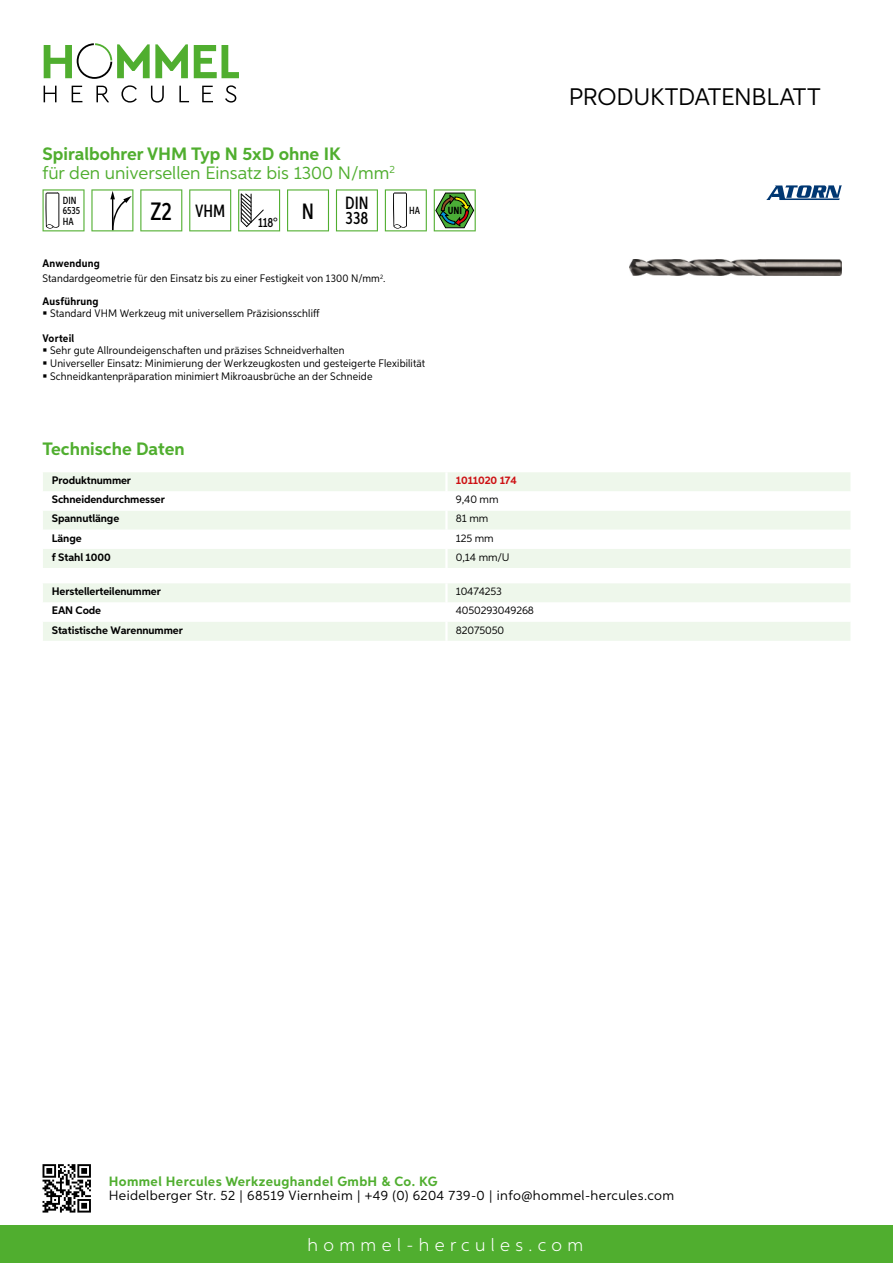
<style>
.page{position:relative;width:893px;height:1263px;background:#fff}
.page>*{position:absolute;margin:0;border:0;box-sizing:border-box;transform-origin:0 0}
.t1{font:24px "Aspira";letter-spacing:-.01em;color:#000}
.t2{font:18px/19.8px "Aspira";color:#50ae2f}
.t3{font:300 18px "Aspira";letter-spacing:.3em;color:#fff}
.t4{font:700 18px "Aspira";color:#50ae2f}
.t5{font:500 17.85px/14.9px "Aspira XX Nar";color:#000}
.t6{font:13.5px "Aspira";letter-spacing:.03em;color:#000}
.t7{font:700 13.5px "Aspira";letter-spacing:.03em;color:#50ae2f}
.t8{font:500 13.35px "Aspira XX Nar";color:#000}
.t9{font:10.95px/12.8px "Aspira Nar";letter-spacing:.015em;color:#000}
.t10{font:700 10.95px "Aspira";letter-spacing:-.01em;color:#000}
.t11{font:10.95px "Aspira";letter-spacing:-.01em;color:#000}
.t12{font:700 10.95px "Aspira Nar";letter-spacing:.02em;color:#000}
.t13{font:700 10.95px "Aspira";letter-spacing:-.01em;color:#cd1013}
.t14{font:500 10.35px/10.4px "Aspira XX Nar";color:#000}
.t15{font:700 10.35px "Aspira XX Nar";color:#000}
.s1{font-weight:700}
.s2{font-size:25.2px}
</style>
<div class="page">
<div style="left:0;top:1226px;width:893px;height:37px;background:#50ae2f"></div>
<svg style="left:43px;top:1164px;width:48px;height:48px"></svg>
<svg style="left:194px;top:45px;width:45px;height:33px"></svg>
<svg style="left:44px;top:43px;width:144px;height:36px"></svg>
<svg style="left:44px;top:86px;width:13px;height:16px"></svg>
<svg style="left:72px;top:86px;width:10px;height:16px"></svg>
<svg style="left:96px;top:86px;width:13px;height:16px"></svg>
<svg style="left:121px;top:85px;width:16px;height:18px"></svg>
<svg style="left:151px;top:86px;width:13px;height:17px"></svg>
<svg style="left:179px;top:86px;width:10px;height:16px"></svg>
<svg style="left:202px;top:86px;width:11px;height:16px"></svg>
<svg style="left:225px;top:85px;width:11px;height:18px"></svg>
<div style="left:43px;top:472px;width:807px;height:96px;background:#eef7eb"></div>
<svg style="left:43px;top:491px;width:807px;height:58px"></svg>
<hr style="left:445px;top:472px;width:3px;height:19px;background:#fff">
<hr style="left:445px;top:491px;width:3px;height:20px;background:#fff">
<hr style="left:445px;top:511px;width:3px;height:19px;background:#fff">
<hr style="left:445px;top:530px;width:3px;height:19px;background:#fff">
<hr style="left:445px;top:549px;width:3px;height:19px;background:#fff">
<svg style="left:43px;top:583px;width:807px;height:58px"></svg>
<hr style="left:445px;top:622px;width:3px;height:19px;background:#fff">
<svg style="left:43px;top:189px;width:42px;height:42px"></svg>
<svg style="left:91px;top:189px;width:42px;height:42px"></svg>
<svg style="left:140px;top:189px;width:42px;height:42px"></svg>
<svg style="left:189px;top:189px;width:42px;height:42px"></svg>
<svg style="left:238px;top:189px;width:42px;height:42px"></svg>
<svg style="left:287px;top:189px;width:42px;height:42px"></svg>
<svg style="left:336px;top:189px;width:42px;height:42px"></svg>
<svg style="left:385px;top:189px;width:42px;height:42px"></svg>
<svg style="left:434px;top:189px;width:42px;height:42px"></svg>
<img style="left:629px;top:259px;width:213px;height:16px">
<svg style="left:766px;top:185px;width:76px;height:15px"></svg>
<h2 class="t2" style="left:43px;top:143px;width:354px"><span class="s1">Spiralbohrer VHM Typ N 5xD ohne IK<br></span>für den universellen Einsatz bis 1300 N/mm<sup>2</sup></h2>
<p class="t14" style="left:63px;top:195px;width:19px">DIN<br>6535<br>HA</p>
<h3 class="t5" style="left:151px;top:203px;width:76px"><span class="s2">Z2</span> VHM</h3>
<p class="t8" style="left:258px;top:215px;width:57px">118° <sup>N</sup></p>
<h3 class="t5" style="left:345px;top:196px;width:25px">DIN<br>338</h3>
<p class="t14" style="left:409px;top:205px;width:12px">HA</p>
<p class="t15" style="left:448px;top:205px;width:16px">UNI</p>
<p class="t9" style="left:43px;top:256px;width:345px;line-height:15.1px"><span class="s1">Anwendung<br></span>Standardgeometrie für den Einsatz bis zu einer Festigkeit von 1300 N/mm<sup>2</sup>.</p>
<p class="t12" style="left:43px;top:294px;width:58px">Ausführung</p>
<p class="t9" style="left:50px;top:307px;width:271px">Standard VHM Werkzeug mit universellem Präzisionsschliff</p>
<p class="t12" style="left:43px;top:331px;width:33px">Vorteil</p>
<p class="t9" style="left:50px;top:344px;width:377px">Sehr gute Allroundeigenschaften und präzises Schneidverhalten<br>Universeller Einsatz: Minimierung der Werkzeugkosten und gesteigerte Flexibilität<br>Schneidkantenpräparation minimiert Mikroausbrüche an der Schneide</p>
<h2 class="t4" style="left:43px;top:438px;width:144px">Technische Daten</h2>
<p class="t10" style="left:52px;top:474px;width:81px">Produktnummer</p>
<p class="t13" style="left:456px;top:474px;width:62px">1011020 174</p>
<p class="t10" style="left:52px;top:493px;width:115px">Schneidendurchmesser</p>
<p class="t11" style="left:456px;top:493px;width:44px">9,40 mm</p>
<p class="t10" style="left:52px;top:512px;width:69px">Spannutlänge</p>
<p class="t11" style="left:456px;top:512px;width:34px">81 mm</p>
<p class="t10" style="left:52px;top:531px;width:31px">Länge</p>
<p class="t11" style="left:456px;top:531px;width:39px">125 mm</p>
<p class="t10" style="left:52px;top:550px;width:60px">f Stahl 1000</p>
<p class="t11" style="left:456px;top:550px;width:53px">0,14 mm/U</p>
<p class="t10" style="left:52px;top:585px;width:111px">Herstellerteilenummer</p>
<p class="t11" style="left:456px;top:585px;width:48px">10474253</p>
<p class="t10" style="left:52px;top:604px;width:51px">EAN Code</p>
<p class="t11" style="left:456px;top:604px;width:80px">4050293049268</p>
<p class="t10" style="left:52px;top:623px;width:132px">Statistische Warennummer</p>
<p class="t11" style="left:456px;top:623px;width:50px">82075050</p>
<h1 class="t1" style="left:569px;top:82px;width:253px">Produktdatenblatt</h1>
<p class="t7" style="left:109px;top:1172px;width:330px">Hommel Hercules Werkzeughandel GmbH &amp; Co. KG</p>
<p class="t6" style="left:109px;top:1187px;width:567px">Heidelberger Str. 52 | 68519 Viernheim | +49 (0) 6204 739-0 | info@hommel-hercules.com</p>
<h2 class="t3" style="left:307px;top:1234px;width:277px">hommel-hercules.com</h2>
</div>
